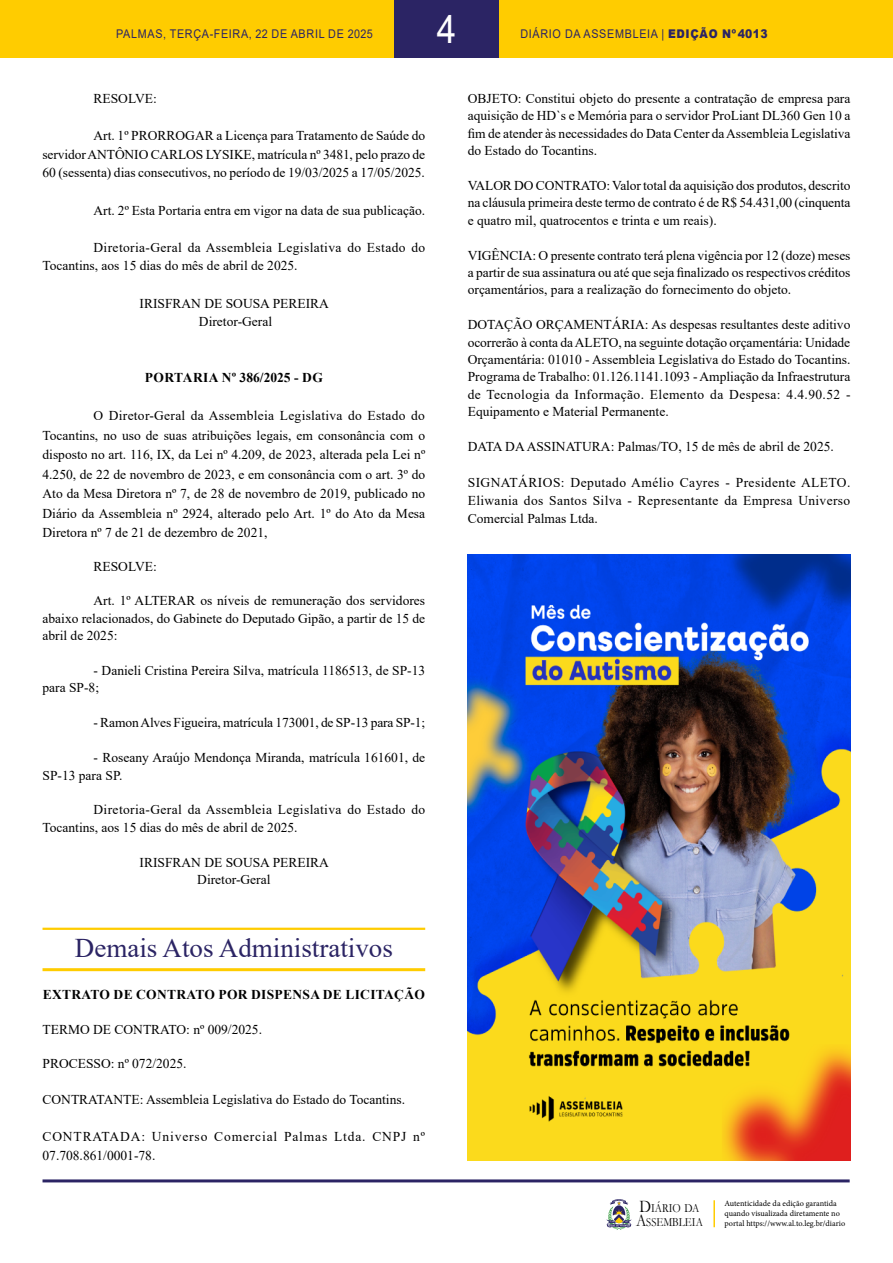
<style>
.page{position:relative;width:893px;height:1263px;background:#fff}
.page>*{position:absolute;margin:0;border:0;box-sizing:border-box;transform-origin:0 0}
.t1{font:39px "Arial";color:#fff;scale:.9 1}
.t2{font:27px "Times New Roman";color:#2b2464}
.t3{font:13.5px/17.4px "Times New Roman";color:#000;text-align:justify}
.t4{font:13.5px/18.6px "Times New Roman";letter-spacing:.025em;color:#000}
.t5{font:13.5px/18.5px "Times New Roman";letter-spacing:.065em;color:#000}
.t6{font:700 13.5px "Times New Roman";letter-spacing:.025em;color:#000}
.t7{font:12.45px/14px "Garamond";color:#000;scale:.85 1}
.t8{font:12px "Arial";letter-spacing:.065em;color:#2b2464;scale:.9 1}
.t9{font:8.25px/9.9px "Minion Pro";color:#000}
.s1{font-weight:900}
.s2{font-size:17.85px}
</style>
<div class="page">
<div style="left:0;top:0;width:893px;height:58px;background:#fc0"></div>
<hr style="left:43px;top:1179px;width:807px;height:3px;background:#2b2464">
<svg style="left:606px;top:1199px;width:26px;height:31px"></svg>
<div style="left:394px;top:0;width:105px;height:58px;background:#2b2464"></div>
<hr style="left:713px;top:1200px;width:2px;height:27px;background:#fc0">
<hr style="left:43px;top:928px;width:382px;height:2px;background:#fc0">
<hr style="left:43px;top:968px;width:382px;height:3px;background:#fc0">
<img style="left:468px;top:555px;width:382px;height:606px">
<h1 class="t1" style="left:437px;top:2px;width:23px">4</h1>
<p class="t8" style="left:116px;top:25px;width:287px">PALMAS, TERÇA-FEIRA, 22 DE ABRIL DE 2025</p>
<p class="t8" style="left:520px;top:25px;width:276px">DIÁRIO DA ASSEMBLEIA | <span class="s1">EDIÇÃO Nº4013</span></p>
<p class="t3" style="left:94px;top:89px;width:65px">RESOLVE:</p>
<p class="t3" style="left:43px;top:126px;width:384px;line-height:18.6px;text-indent:51px">Art. 1º PRORROGAR a Licença para Tratamento de Saúde do servidor ANTÔNIO CARLOS LYSIKE, matrícula nº 3481, pelo prazo de 60 (sessenta) dias consecutivos, no período de 19/03/2025 a 17/05/2025.</p>
<p class="t3" style="left:94px;top:201px;width:333px">Art. 2º Esta Portaria entra em vigor na data de sua publicação.</p>
<p class="t4" style="left:43px;top:237px;width:384px;text-indent:51px">Diretoria-Geral da Assembleia Legislativa do Estado do<br>Tocantins, aos 15 dias do mês de abril de 2025.</p>
<p class="t3" style="left:140px;top:293px;width:191px;line-height:18.6px;text-align:center">IRISFRAN DE SOUSA PEREIRA<br>Diretor-Geral</p>
<p class="t6" style="left:145px;top:368px;width:179px">PORTARIA Nº 386/2025 - DG</p>
<p class="t3" style="left:43px;top:405px;width:384px;line-height:19.5px;text-indent:51px">O Diretor-Geral da Assembleia Legislativa do Estado do Tocantins, no uso de suas atribuições legais, em consonância com o disposto no art. 116, IX, da Lei nº 4.209, de 2023, alterada pela Lei nº 4.250, de 22 de novembro de 2023, e em consonância com o art. 3º do Ato da Mesa Diretora nº 7, de 28 de novembro de 2019, publicado no Diário da Assembleia nº 2924, alterado pelo Art. 1º do Ato da Mesa Diretora nº 7 de 21 de dezembro de 2021,</p>
<p class="t3" style="left:94px;top:557px;width:65px">RESOLVE:</p>
<p class="t3" style="left:43px;top:592px;width:384px;text-indent:51px">Art. 1º ALTERAR os níveis de remuneração dos servidores abaixo relacionados, do Gabinete do Deputado Gipão, a partir de 15 de abril de 2025:</p>
<p class="t3" style="left:43px;top:661px;width:384px;text-indent:51px">- Danieli Cristina Pereira Silva, matrícula 1186513, de SP-13 para SP-8;</p>
<p class="t3" style="left:94px;top:714px;width:333px">- Ramon Alves Figueira, matrícula 173001, de SP-13 para SP-1;</p>
<p class="t3" style="left:43px;top:748px;width:384px;text-indent:51px">- Roseany Araújo Mendonça Miranda, matrícula 161601, de<br>SP-13 para SP.</p>
<p class="t4" style="left:43px;top:801px;width:384px;line-height:17.4px;text-indent:51px">Diretoria-Geral da Assembleia Legislativa do Estado do<br>Tocantins, aos 15 dias do mês de abril de 2025.</p>
<p class="t3" style="left:140px;top:853px;width:191px;text-align:center">IRISFRAN DE SOUSA PEREIRA<br>Diretor-Geral</p>
<h2 class="t2" style="left:75px;top:929px;width:320px">Demais Atos Administrativos</h2>
<p class="t6" style="left:43px;top:984px;width:384px">EXTRATO DE CONTRATO POR DISPENSA DE LICITAÇÃO</p>
<p class="t3" style="left:43px;top:1020px;width:221px">TERMO DE CONTRATO: nº 009/2025.</p>
<p class="t3" style="left:43px;top:1055px;width:146px">PROCESSO: nº 072/2025.</p>
<p class="t3" style="left:43px;top:1090px;width:364px">CONTRATANTE: Assembleia Legislativa do Estado do Tocantins.</p>
<p class="t5" style="left:43px;top:1127px;width:384px">CONTRATADA: Universo Comercial Palmas Ltda. CNPJ nº<br>07.708.861/0001-78.</p>
<p class="t3" style="left:468px;top:89px;width:384px">OBJETO: Constitui objeto do presente a contratação de empresa para aquisição de HD`s e Memória para o servidor ProLiant DL360 Gen 10 a fim de atender às necessidades do Data Center da Assembleia Legislativa do Estado do Tocantins.</p>
<p class="t3" style="left:468px;top:176px;width:384px">VALOR DO CONTRATO: Valor total da aquisição dos produtos, descrito na cláusula primeira deste termo de contrato é de R$ 54.431,00 (cinquenta e quatro mil, quatrocentos e trinta e um reais).</p>
<p class="t3" style="left:468px;top:246px;width:384px">VIGÊNCIA: O presente contrato terá plena vigência por 12 (doze) meses a partir de sua assinatura ou até que seja finalizado os respectivos créditos orçamentários, para a realização do fornecimento do objeto.</p>
<p class="t3" style="left:468px;top:315px;width:384px">DOTAÇÃO ORÇAMENTÁRIA: As despesas resultantes deste aditivo ocorrerão à conta da ALETO, na seguinte dotação orçamentária: Unidade Orçamentária: 01010 - Assembleia Legislativa do Estado do Tocantins.<br>Programa de Trabalho: 01.126.1141.1093 - Ampliação da Infraestrutura de Tecnologia da Informação. Elemento da Despesa: 4.4.90.52 - Equipamento e Material Permanente.</p>
<p class="t3" style="left:468px;top:437px;width:368px">DATA DA ASSINATURA: Palmas/TO, 15 de mês de abril de 2025.</p>
<p class="t3" style="left:468px;top:473px;width:384px;line-height:18.3px">SIGNATÁRIOS: Deputado Amélio Cayres - Presidente ALETO.<br>Eliwania dos Santos Silva - Representante da Empresa Universo Comercial Palmas Ltda.</p>
<p class="t7" style="left:636px;top:1201px;width:80px"><span class="s2">D</span>IÁRIO DA<br><span class="s2">A</span>SSEMBLEIA</p>
<p class="t9" style="left:724px;top:1199px;width:122px">Autenticidade da edição garantida quando visualizada diretamente no portal https://www.al.to.leg.br/diario</p>
</div>
